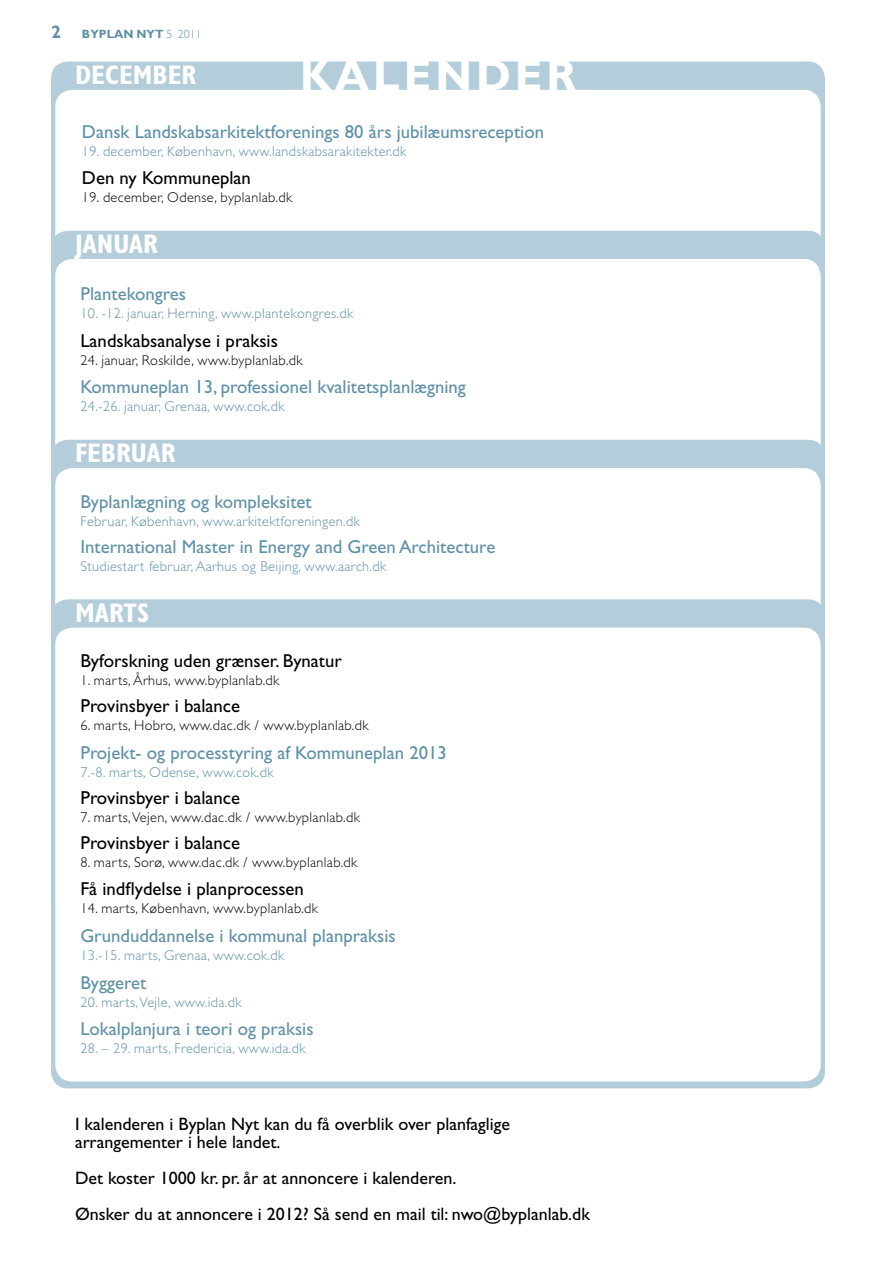
<style>
.page{position:relative;width:893px;height:1263px;background:#fff}
.page>*{position:absolute;margin:0;border:0;box-sizing:border-box;transform-origin:0 0}
.t1{font:700 43.5px "Gill Sans Std";color:#fff}
.t2{font:700 condensed 27px "Gill Sans Std";color:#fff}
.t3{font:18.75px "Gill Sans Std";color:#5e91a8}
.t4{font:18.75px "Gill Sans Std";color:#000}
.t5{font:18px/18px "Gill Sans Std";color:#000}
.t6{font:300 14.25px "Gill Sans Std";letter-spacing:.025em;color:#5e91a8}
.t7{font:300 14.25px "Gill Sans Std";letter-spacing:.025em;color:#000}
.t8{font:700 12px "Gill Sans Std";color:#5e91a8}
.s1{font-size:18px}
.s2{font-weight:300}
</style>
<div class="page">
<div style="left:51px;top:62px;width:774px;height:460px;background:#b4cdda;border-radius:17px"></div>
<div style="left:55px;top:90px;width:766px;height:169px;background:#fff;border-radius:17px"></div>
<div style="left:51px;top:231px;width:774px;height:683px;background:#b4cdda;border-radius:17px"></div>
<div style="left:55px;top:259px;width:766px;height:624px;background:#fff;border-radius:17px"></div>
<div style="left:51px;top:440px;width:774px;height:430px;background:#b4cdda;border-radius:17px"></div>
<div style="left:55px;top:468px;width:766px;height:385px;background:#fff;border-radius:17px"></div>
<div style="left:51px;top:599px;width:774px;height:489px;background:#b4cdda;border-radius:17px"></div>
<div style="left:55px;top:628px;width:766px;height:453px;background:#fff;border-radius:17px"></div>
<p class="t8" style="left:51px;top:27px;width:152px"><span class="s1">2</span> BYPLAN NYT <span class="s2">5 2011</span></p>
<h2 class="t2" style="left:75px;top:59px;width:123px">DECEMBER</h2>
<h1 class="t1" style="left:300px;top:50px;width:267px">KALENDER</h1>
<h3 class="t3" style="left:82px;top:121px;width:464px">Dansk Landskabsarkitektforenings 80 års jubilæumsreception</h3>
<p class="t6" style="left:82px;top:143px;width:326px">19. december, København, www.landskabsarakitekter.dk</p>
<h3 class="t4" style="left:82px;top:167px;width:170px">Den ny Kommuneplan</h3>
<p class="t7" style="left:82px;top:189px;width:212px">19. december, Odense, byplanlab.dk</p>
<h2 class="t2" style="left:75px;top:228px;width:85px">JAN UAR</h2>
<h3 class="t3" style="left:80px;top:283px;width:107px">Plantekongres</h3>
<p class="t6" style="left:80px;top:305px;width:274px">10. -12. januar, Herning, www.plantekongres.dk</p>
<h3 class="t4" style="left:80px;top:330px;width:199px">Landskabsanalyse i praksis</h3>
<p class="t7" style="left:80px;top:352px;width:224px">24. januar, Roskilde, www.byplanlab.dk</p>
<h3 class="t3" style="left:80px;top:376px;width:387px">Kommuneplan 13, professionel kvalitetsplanlægning</h3>
<p class="t6" style="left:80px;top:398px;width:206px">24.-26. januar, Grenaa, www.cok.dk</p>
<h2 class="t2" style="left:75px;top:437px;width:102px">FEBRUAR</h2>
<h3 class="t3" style="left:80px;top:491px;width:233px">Byplanlægning og kompleksitet</h3>
<p class="t6" style="left:80px;top:513px;width:281px">Februar, København, www.arkitektforeningen.dk</p>
<h3 class="t3" style="left:80px;top:536px;width:416px">International Master in Energy and Green Architecture</h3>
<p class="t6" style="left:80px;top:558px;width:307px">Studiestart februar, Aarhus og Beijing, www.aarch.dk</p>
<h2 class="t2" style="left:75px;top:597px;width:76px">MARTS</h2>
<h3 class="t4" style="left:80px;top:650px;width:263px">Byforskning uden grænser. Bynatur</h3>
<p class="t7" style="left:80px;top:673px;width:200px">1. marts, Århus, www.byplanlab.dk</p>
<h3 class="t4" style="left:80px;top:695px;width:161px">Provinsbyer i balance</h3>
<p class="t7" style="left:80px;top:718px;width:290px">6. marts, Hobro, www.dac.dk / www.byplanlab.dk</p>
<h3 class="t3" style="left:80px;top:742px;width:368px">Projekt- og processtyring af Kommuneplan 2013</h3>
<p class="t6" style="left:80px;top:764px;width:194px">7.-8. marts, Odense, www.cok.dk</p>
<h3 class="t4" style="left:80px;top:787px;width:161px">Provinsbyer i balance</h3>
<p class="t7" style="left:80px;top:809px;width:281px">7. marts, Vejen, www.dac.dk / www.byplanlab.dk</p>
<h3 class="t4" style="left:80px;top:832px;width:161px">Provinsbyer i balance</h3>
<p class="t7" style="left:80px;top:854px;width:278px">8. marts, Sorø, www.dac.dk / www.byplanlab.dk</p>
<h3 class="t4" style="left:80px;top:878px;width:225px">Få indflydelse i planprocessen</h3>
<p class="t7" style="left:80px;top:901px;width:239px">14. marts, København, www.byplanlab.dk</p>
<h3 class="t3" style="left:80px;top:925px;width:317px">Grunduddannelse i kommunal planpraksis</h3>
<p class="t6" style="left:80px;top:947px;width:205px">13.-15. marts, Grenaa, www.cok.dk</p>
<h3 class="t3" style="left:80px;top:971px;width:68px">Byggeret</h3>
<p class="t6" style="left:80px;top:994px;width:163px">20. marts, Vejle, www.ida.dk</p>
<h3 class="t3" style="left:80px;top:1018px;width:235px">Lokalplanjura i teori og praksis</h3>
<p class="t6" style="left:80px;top:1040px;width:227px">28. – 29. marts, Fredericia, www.ida.dk</p>
<p class="t5" style="left:75px;top:1115px;width:437px">I kalenderen i Byplan Nyt kan du få overblik over planfaglige arrangementer i hele landet.</p>
<p class="t5" style="left:75px;top:1160px;width:516px;line-height:36px">Det koster 1000 kr. pr. år at annoncere i kalenderen.<br>Ønsker du at annoncere i 2012? Så send en mail til: nwo@byplanlab.dk</p>
</div>
